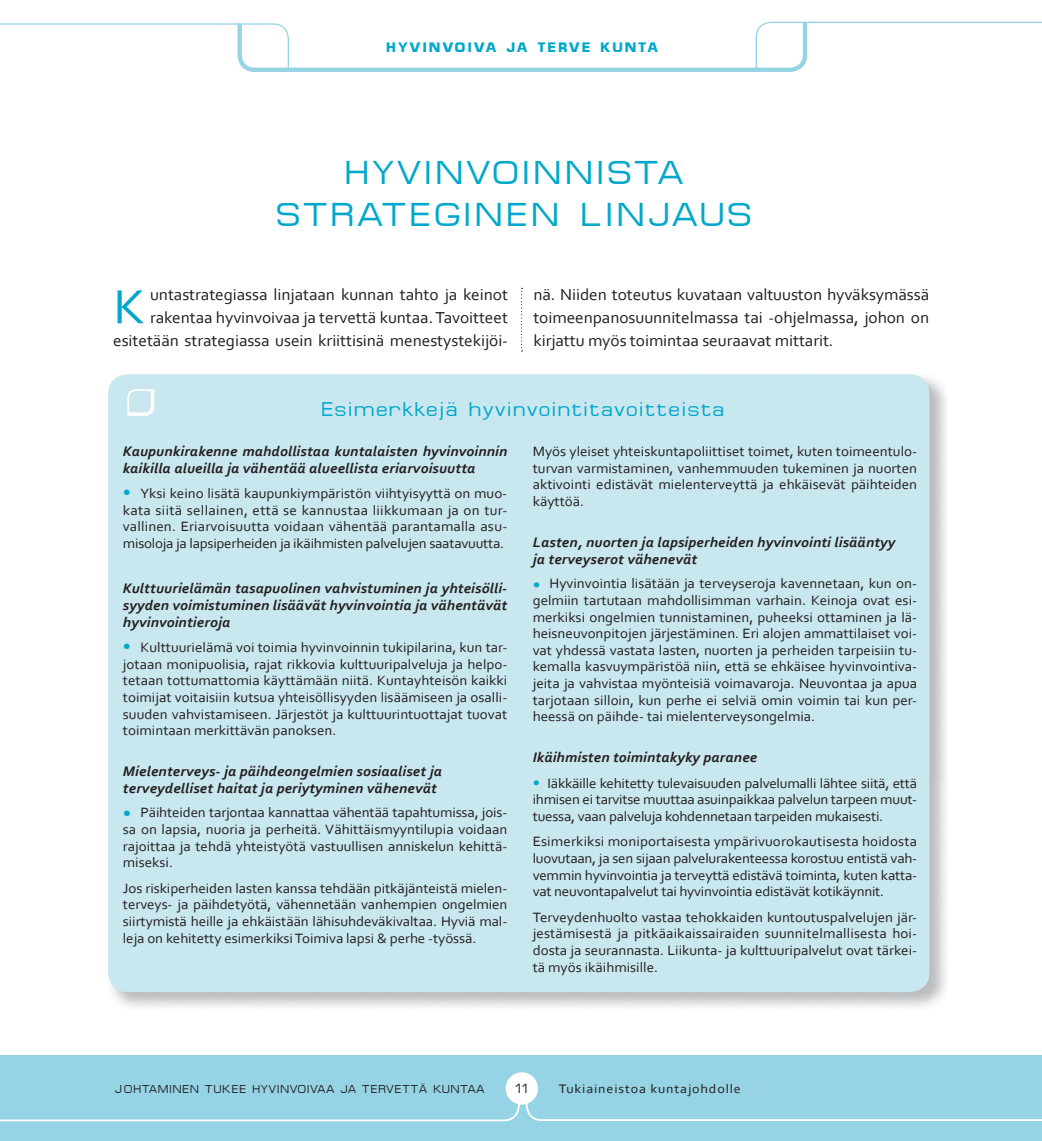
<style>
.page{position:relative;width:1042px;height:1141px;background:#fff}
.page>*{position:absolute;margin:0;border:0;box-sizing:border-box;transform-origin:0 0}
.t1{font:50.23px "Corbel";color:#00a8cb;scale:1.04 1}
.t2{font:32.9px/42px "Minima S Si";letter-spacing:.06em;color:#00a8cb;text-align:center;scale:1.2 1}
.t3{font:19.6px "Minima S Si";letter-spacing:.05em;color:#00a8cb;scale:1.13 1}
.t4{font:16.62px/23.1px "Corbel";letter-spacing:-.005em;color:#231f20;text-align:right;scale:1.04 1}
.t5{font:italic 700 14.53px/16.6px "Corbel";letter-spacing:.01em;color:#231f20;scale:1.06 1}
.t6{font:14.17px/16.6px "Corbel";color:#231f20;text-align:justify;scale:1.06 1}
.t7{font:700 13.65px "Minima S Si";letter-spacing:.12em;color:#00a8cb;scale:1.1 1}
.t8{font:13.12px "Minima S Si";color:#231f20;scale:1.1 1}
.t9{font:12.95px "Corbel";letter-spacing:.06em;color:#231f20;scale:1.09 1}
.t10{font:11.38px "Minima S Si";letter-spacing:.04em;color:#231f20;scale:1.1 1}
.s1{font-size:15.75px;color:#00a8cb}
.s2{font-size:17.32px;color:#00a8cb}
</style>
<div class="page">
<div style="left:1px;top:1055px;width:1041px;height:85px;background:#96d4e5"></div>
<svg style="left:1px;top:21px;width:1041px;height:51px"></svg>
<svg style="left:1px;top:1072px;width:1041px;height:50px"></svg>
<svg style="left:521px;top:288px;width:1px;height:63px"></svg>
<div style="left:108px;top:374px;width:821px;height:618px;background:#c9e7ef;border-radius:20px"></div>
<svg style="left:127px;top:389px;width:28px;height:27px"></svg>
<p class="t7" style="left:386px;top:42px;width:249px">HYVINVOIVA JA TERVE KUNTA</p>
<h2 class="t2" style="left:276px;top:155px;width:398px">HYVINVOINNISTA<br>STRATEGINEN LINJAUS</h2>
<p class="t4" style="left:113px;top:283px;width:381px">untastrategiassa linjataan kunnan tahto ja keinot rakentaa hyvinvoivaa ja tervettä kuntaa. Tavoitteet esitetään strategiassa usein kriittisinä menestystekijöi-</p>
<h1 class="t1" style="left:113px;top:275px;width:32px">K</h1>
<p class="t4" style="left:533px;top:283px;width:382px;text-align:justify">nä. Niiden toteutus kuvataan valtuuston hyväksymässä toimeenpanosuunnitelmassa tai -ohjelmassa, johon on kirjattu myös toimintaa seuraavat mittarit.</p>
<h3 class="t3" style="left:321px;top:402px;width:359px">Esimerkkejä hyvinvointitavoitteista</h3>
<p class="t6" style="left:533px;top:443px;width:364px">Myös yleiset yhteiskuntapoliittiset toimet, kuten toimeentulo&shy;turvan varmistaminen, vanhemmuuden tukeminen ja nuorten aktivointi edistävät mielenterveyttä ja ehkäisevät päihteiden käyttöä.</p>
<p class="t5" style="left:533px;top:534px;width:344px">Lasten, nuorten ja lapsiperheiden hyvinvointi lisääntyy ja terveyserot vähenevät</p>
<p class="t6" style="left:533px;top:575px;width:364px"><span class="s1">•</span> Hyvinvointia lisätään ja terveyseroja kavennetaan, kun on&shy;gelmiin tartutaan mahdollisimman varhain. Keinoja ovat esi&shy;merkiksi ongelmien tunnistaminen, puheeksi ottaminen ja lä&shy;heisneuvonpitojen järjestäminen. Eri alojen ammattilaiset voi&shy;vat yhdessä vastata lasten, nuorten ja perheiden tarpeisiin tu&shy;kemalla kasvuympäristöä niin, että se ehkäisee hyvinvointiva&shy;jeita ja vahvistaa myönteisiä voimavaroja. Neuvontaa ja apua tarjotaan silloin, kun perhe ei selviä omin voimin tai kun per&shy;heessä on päihde- tai mielenterveysongelmia.</p>
<p class="t5" style="left:533px;top:749px;width:213px">Ikäihmisten toimintakyky paranee</p>
<p class="t6" style="left:533px;top:775px;width:364px"><span class="s1">•</span> Iäkkäille kehitetty tulevaisuuden palvelumalli lähtee siitä, että ihmisen ei tarvitse muuttaa asuinpaikkaa palvelun tarpeen muut&shy;tuessa, vaan palveluja kohdennetaan tarpeiden mukaisesti.</p>
<p class="t6" style="left:533px;top:833px;width:364px">Esimerkiksi moniportaisesta ympärivuorokautisesta hoidosta luovutaan, ja sen sijaan palvelurakenteessa korostuu entistä vah&shy;vemmin hyvinvointia ja terveyttä edistävä toiminta, kuten katta&shy;vat neuvontapalvelut tai hyvinvointia edistävät kotikäynnit.</p>
<p class="t6" style="left:533px;top:909px;width:364px">Terveydenhuolto vastaa tehokkaiden kuntoutuspalvelujen jär&shy;jestämisestä ja pitkäaikaissairaiden suunnitelmallisesta hoi&shy;dosta ja seurannasta. Liikunta- ja kulttuuripalvelut ovat tärkei&shy;tä myös ikäihmisille.</p>
<p class="t5" style="left:123px;top:443px;width:364px">Kaupunkirakenne mahdollistaa kuntalaisten hyvinvoinnin kaikilla alueilla ja vähentää alueellista eriarvoisuutta</p>
<p class="t6" style="left:123px;top:485px;width:364px"><span class="s2">•</span> Yksi keino lisätä kaupunkiympäristön viihtyisyyttä on muo&shy;kata siitä sellainen, että se kannustaa liikkumaan ja on tur&shy;vallinen. Eriarvoisuutta voidaan vähentää parantamalla asu&shy;misoloja ja lapsiperheiden ja ikäihmisten palvelujen saatavuutta.</p>
<p class="t5" style="left:123px;top:580px;width:364px;text-align:justify">Kulttuurielämän tasapuolinen vahvistuminen ja yhteisölli&shy;syyden voimistuminen lisäävät hyvinvointia ja vähentävät hyvinvointieroja</p>
<p class="t6" style="left:123px;top:639px;width:364px"><span class="s2">•</span> Kulttuurielämä voi toimia hyvinvoinnin tukipilarina, kun tar&shy;jotaan monipuolisia, rajat rikkovia kulttuuripalveluja ja helpo&shy;tetaan tottumattomia käyttämään niitä. Kuntayhteisön kaikki toimijat voitaisiin kutsua yhteisöllisyyden lisäämiseen ja osalli&shy;suuden vahvistamiseen. Järjestöt ja kulttuurintuottajat tuovat toimintaan merkittävän panoksen.</p>
<p class="t5" style="left:123px;top:763px;width:302px">Mielenterveys- ja päihdeongelmien sosiaaliset ja terveydelliset haitat ja periytyminen vähenevät</p>
<p class="t6" style="left:123px;top:804px;width:364px"><span class="s2">•</span> Päihteiden tarjontaa kannattaa vähentää tapahtumissa, jois&shy;sa on lapsia, nuoria ja perheitä. Vähittäismyyntilupia voidaan rajoittaa ja tehdä yhteistyötä vastuullisen anniskelun kehittä&shy;miseksi.</p>
<p class="t6" style="left:123px;top:880px;width:364px">Jos riskiperheiden lasten kanssa tehdään pitkäjänteistä mielen&shy;terveys- ja päihdetyötä, vähennetään vanhempien ongelmien siirtymistä heille ja ehkäistään lähisuhdeväkivaltaa. Hyviä mal&shy;leja on kehitetty esimerkiksi Toimiva lapsi &amp; perhe -työssä.</p>
<p class="t10" style="left:115px;top:1085px;width:338px">JOHTAMINEN TUKEE HYVINVOIVAA JA TERVETTÄ KUNTAA</p>
<p class="t8" style="left:514px;top:1084px;width:16px">11</p>
<p class="t9" style="left:559px;top:1081px;width:169px">Tukiaineistoa kuntajohdolle</p>
</div>
